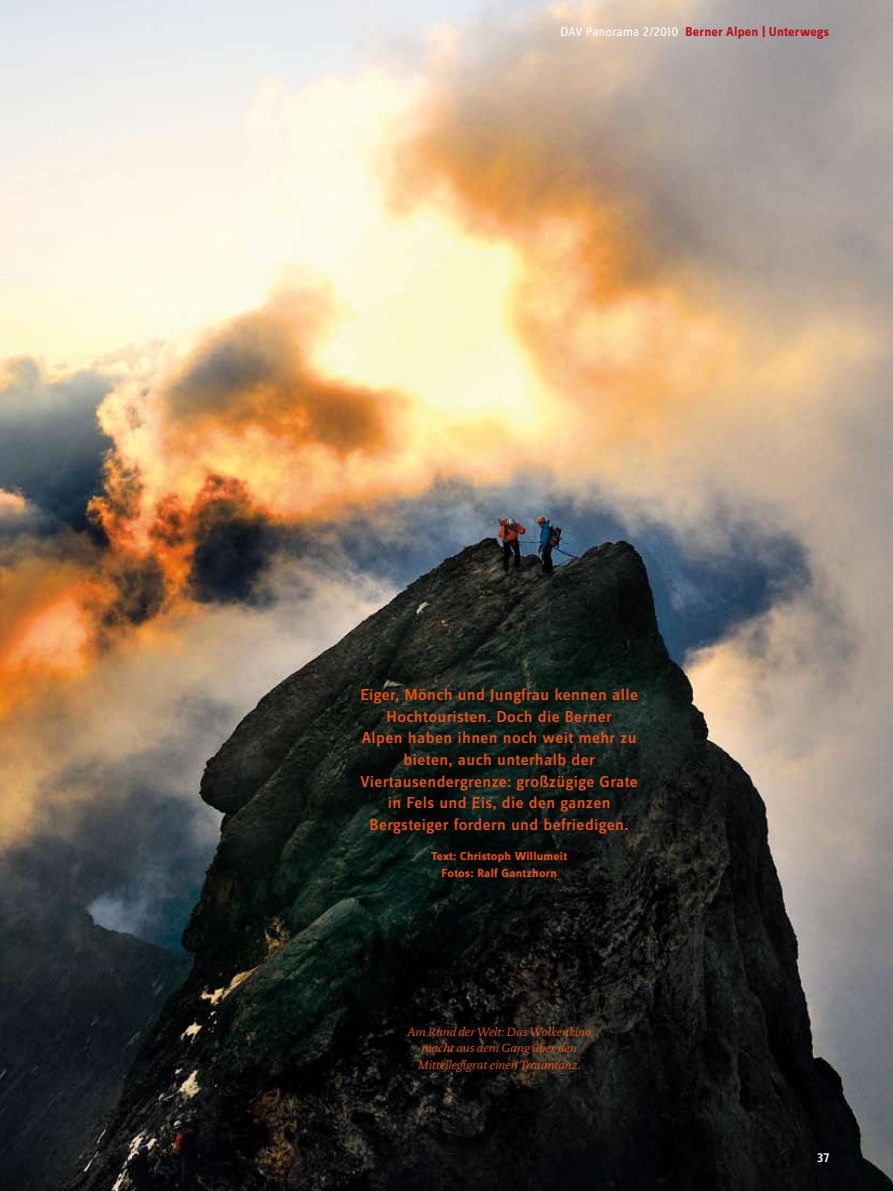
<style>
.page{position:relative;width:893px;height:1191px;background:#fff}
.page>*{position:absolute;margin:0;border:0;box-sizing:border-box;transform-origin:0 0}
.t1{font:500 16.5px/21.6px "Zine Sans Dis";letter-spacing:.02em;color:#e75113;text-align:center;scale:1.05 1}
.t2{font:700 13.5px "Zine Sans Dis";letter-spacing:.01em;color:#bd1220}
.t3{font:500 13.5px "Zine Sans Dis";color:#fff}
.t4{font:italic 12px/16.5px "DTL Documenta ST";color:#e75113;text-align:center}
.t5{font:700 12px/16.5px "Zine Sans Dis";letter-spacing:.02em;color:#e75113;text-align:center;scale:1.05 1}
.s1{font-weight:400;color:#fff}
</style>
<div class="page">
<img style="left:0;top:0;width:893px;height:1191px">
<p class="t2" style="left:560px;top:25px;width:270px"><span class="s1">DAV Panorama 2/2010</span> Berner Alpen | Unterwegs</p>
<p class="t1" style="left:360px;top:685px;width:266px">Eiger, Mönch und Jungfrau kennen alle Hochtouristen. Doch die Berner<br>Alpen haben ihnen noch weit mehr zu bieten, auch unterhalb der Viertausendergrenze: großzügige Grate in Fels und Eis, die den ganzen Bergsteiger fordern und befriedigen.</p>
<p class="t5" style="left:431px;top:849px;width:131px">Text: Christoph Willumeit<br>Fotos: Ralf Gantzhorn</p>
<p class="t4" style="left:407px;top:1023px;width:186px">Am Rand der Welt: Das Wolkenkino macht aus dem Gang über den<br>Mittellegigrat einen Traumtanz.</p>
<p class="t3" style="left:817px;top:1150px;width:14px">37</p>
</div>
